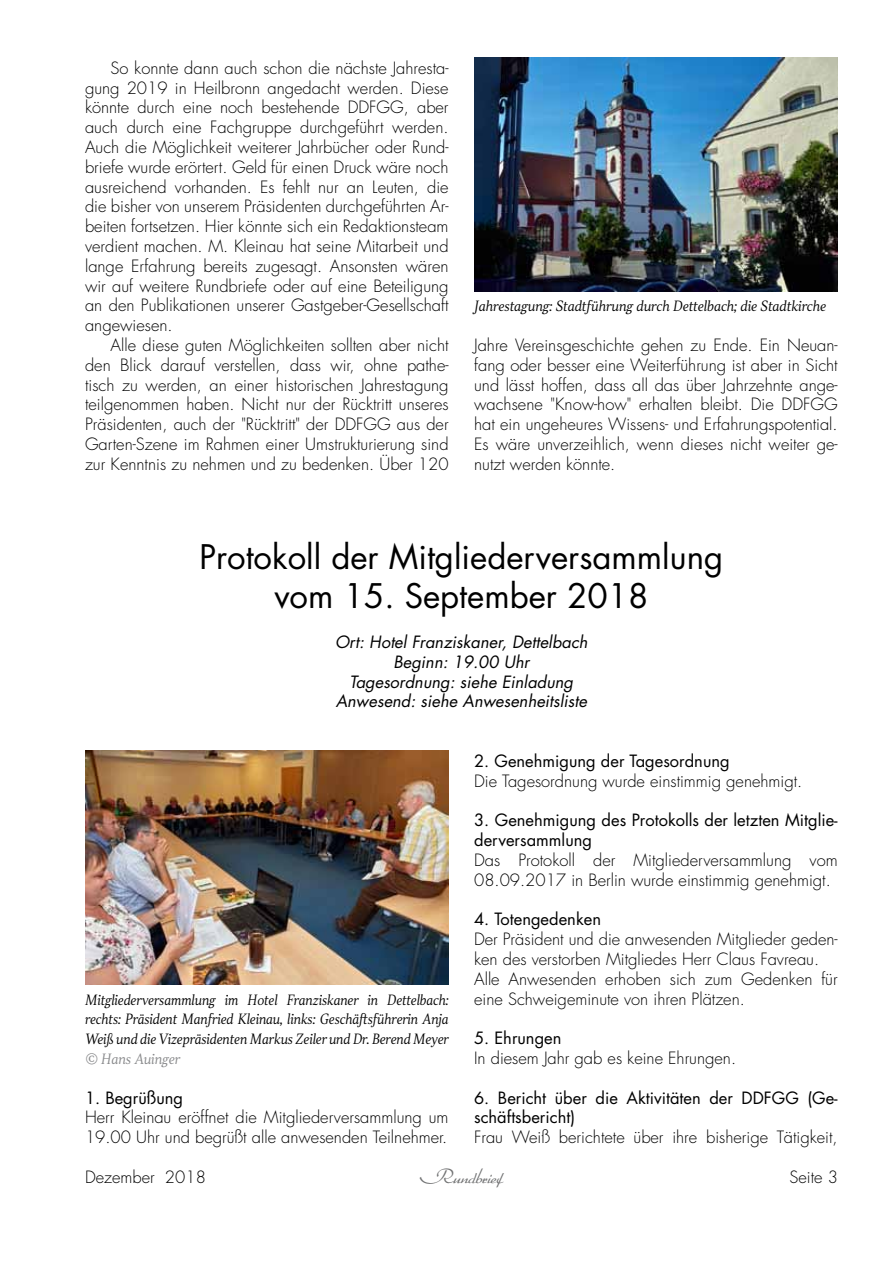
<style>
.page{position:relative;width:893px;height:1263px;background:#fff}
.page>*{position:absolute;margin:0;border:0;box-sizing:border-box;transform-origin:0 0}
.t1{font:33px/39.6px "Futura Std";color:#000;text-align:center}
.t2{font:300 19.5px "Arabella Pro";color:#707172}
.t3{font:300 16.5px/19.8px "Futura Std";color:#000;text-align:justify}
.t4{font:16.5px/19.8px "Futura Std";color:#000}
.t5{font:italic 16.5px/19.8px "Futura Std";color:#000;text-align:center}
.t6{font:italic 300 13.5px/19.8px "TT Jenevers";color:#000;text-align:justify;scale:.96 1}
.t7{font:italic 300 13.5px "TT Jenevers";color:#000}
.t8{font:italic 300 13.5px "TT Jenevers";color:#87888a}
</style>
<div class="page">
<img style="left:474px;top:58px;width:364px;height:234px">
<img style="left:85px;top:751px;width:364px;height:234px">
<p class="t3" style="left:85px;top:58px;width:365px;text-indent:26px">So konnte dann auch schon die nächste Jahresta&shy;gung 2019 in Heilbronn angedacht werden. Diese könnte durch eine noch bestehende DDFGG, aber auch durch eine Fachgruppe durchgeführt werden.<br>Auch die Möglichkeit weiterer Jahrbücher oder Rund&shy;briefe wurde erörtert. Geld für einen Druck wäre noch ausreichend vorhanden. Es fehlt nur an Leuten, die die bisher von unserem Präsidenten durchgeführten Ar&shy;beiten fortsetzen. Hier könnte sich ein Redaktionsteam verdient machen. M. Kleinau hat seine Mitarbeit und lange Erfahrung bereits zugesagt. Ansonsten wären wir auf weitere Rundbriefe oder auf eine Beteiligung an den Publikationen unserer Gastgeber-Gesellschaft angewiesen.</p>
<p class="t3" style="left:85px;top:336px;width:365px;text-indent:26px">Alle diese guten Möglichkeiten sollten aber nicht den Blick darauf verstellen, dass wir, ohne pathe&shy;tisch zu werden, an einer historischen Jahrestagung teilgenommen haben. Nicht nur der Rücktritt unseres Präsidenten, auch der "Rücktritt" der DDFGG aus der Garten-Szene im Rahmen einer Umstrukturierung sind zur Kenntnis zu nehmen und zu bedenken. Über 120</p>
<p class="t7" style="left:474px;top:297px;width:354px">Jahrestagung: Stadtführung durch Dettelbach; die Stadtkirche</p>
<p class="t3" style="left:474px;top:336px;width:365px">Jahre Vereinsgeschichte gehen zu Ende. Ein Neuan&shy;fang oder besser eine Weiterführung ist aber in Sicht und lässt hoffen, dass all das über Jahrzehnte ange&shy;wachsene "Know-how" erhalten bleibt. Die DDFGG hat ein ungeheures Wissens- und Erfahrungspotential.<br>Es wäre unverzeihlich, wenn dieses nicht weiter ge&shy;nutzt werden könnte.</p>
<h1 class="t1" style="left:200px;top:537px;width:525px">Protokoll der Mitgliederversammlung vom 15. September 2018</h1>
<p class="t5" style="left:335px;top:632px;width:254px">Ort: Hotel Franziskaner, Dettelbach<br>Beginn: 19.00 Uhr<br>Tagesordnung: siehe Einladung<br>Anwesend: siehe Anwesenheitsliste</p>
<p class="t6" style="left:85px;top:990px;width:380px">Mitgliederversammlung im Hotel Franziskaner in Dettelbach: rechts: Präsident Manfried Kleinau, links: Geschäftsführerin Anja Weiß und die Vizepräsidenten Markus Zeiler und Dr. Berend Meyer</p>
<p class="t8" style="left:85px;top:1050px;width:97px">© Hans Auinger</p>
<p class="t4" style="left:85px;top:1088px;width:100px">1. Begrüßung</p>
<p class="t3" style="left:85px;top:1108px;width:365px">Herr Kleinau eröffnet die Mitgliederversammlung um<br>19.00 Uhr und begrüßt alle anwesenden Teilnehmer.</p>
<p class="t4" style="left:474px;top:751px;width:257px">2. Genehmigung der Tagesordnung</p>
<p class="t3" style="left:474px;top:771px;width:330px">Die Tagesordnung wurde einstimmig genehmigt.</p>
<p class="t4" style="left:474px;top:810px;width:365px">3. Genehmigung des Protokolls der letzten Mitglie&shy;derversammlung</p>
<p class="t3" style="left:474px;top:850px;width:365px">Das Protokoll der Mitgliederversammlung vom<br>08.09.2017 in Berlin wurde einstimmig genehmigt.</p>
<p class="t4" style="left:474px;top:909px;width:128px">4. Totengedenken</p>
<p class="t3" style="left:474px;top:930px;width:365px;text-align:left">Der Präsident und die anwesenden Mitglieder geden&shy;ken des verstorben Mitgliedes Herr Claus Favreau.<br>Alle Anwesenden erhoben sich zum Gedenken für eine Schweigeminute von ihren Plätzen.</p>
<p class="t4" style="left:474px;top:1028px;width:89px">5. Ehrungen</p>
<p class="t3" style="left:474px;top:1048px;width:263px">In diesem Jahr gab es keine Ehrungen.</p>
<p class="t4" style="left:474px;top:1088px;width:365px">6. Bericht über die Aktivitäten der DDFGG (Ge&shy;schäftsbericht)</p>
<p class="t3" style="left:474px;top:1128px;width:365px">Frau Weiß berichtete über ihre bisherige Tätigkeit,</p>
<p class="t2" style="left:420px;top:1165px;width:84px">Rundbrief</p>
<p class="t3" style="left:85px;top:1167px;width:122px">Dezember 2018</p>
<p class="t3" style="left:790px;top:1167px;width:50px">Seite 3</p>
</div>
